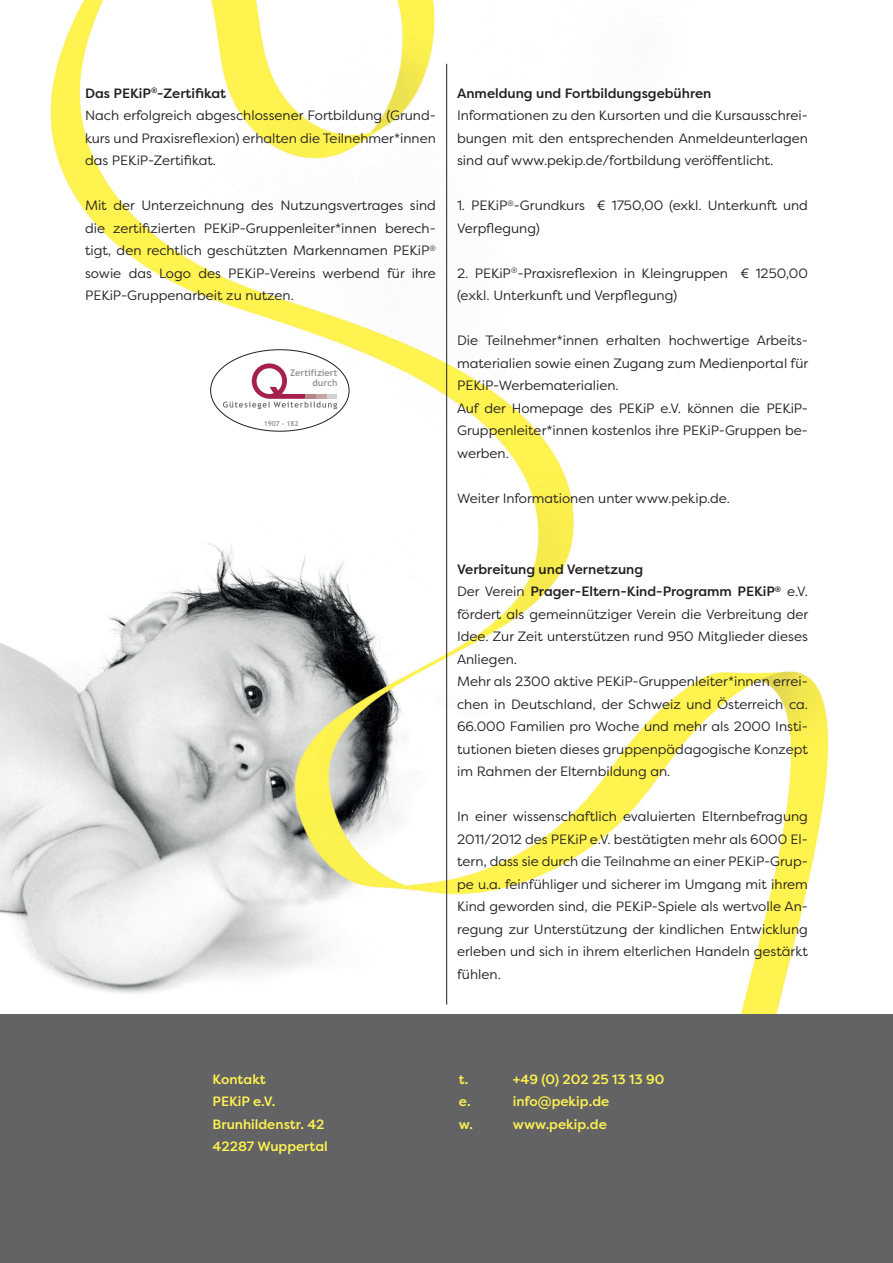
<style>
.page{position:relative;width:893px;height:1263px;background:#fff}
.page>*{position:absolute;margin:0;border:0;box-sizing:border-box;transform-origin:0 0}
.t1{font:13.5px/22.5px "Filson Pro";color:#231f20}
.t2{font:500 13.5px/22.5px "Filson Pro";color:#fff34f}
.t3{font:500 13.5px "Filson Pro";color:#231f20}
.t4{font:700 9.15px/10.6px "Trebuchet MS";color:#939598;text-align:right}
.t5{font:700 6.9px "Trebuchet MS";color:#939598}
.s1{font-weight:500}
</style>
<div class="page">
<img style="left:0;top:0;width:829px;height:1014px">
<svg style="left:223px;top:363px;width:114px;height:46px"></svg>
<hr style="left:446px;top:64px;width:1px;height:941px;background:#231f20">
<div style="left:0;top:1014px;width:893px;height:249px;background:#636366"></div>
<p class="t1" style="left:85px;top:81px;width:352px"><span class="s1">Das PEKiP</span><sup>®</sup><span class="s1">-Zertifikat<br></span>Nach erfolgreich abgeschlossener Fortbildung (Grund&shy;kurs und Praxisreflexion) erhalten die Teilnehmer*innen das PEKiP-Zertifikat.</p>
<p class="t1" style="left:85px;top:194px;width:352px;text-align:justify">Mit der Unterzeichnung des Nutzungsvertrages sind die zertifizierten PEKiP-Gruppenleiter*innen berech&shy;tigt, den rechtlich geschützten Markennamen PEKiP<sup>® </sup>sowie das Logo des PEKiP-Vereins werbend für ihre PEKiP-Gruppenarbeit zu nutzen.</p>
<p class="t4" style="left:290px;top:368px;width:49px">Zertifiziert durch</p>
<p class="t5" style="left:264px;top:419px;width:36px">1907 - 182</p>
<p class="t3" style="left:457px;top:83px;width:256px">Anmeldung und Fortbildungsgebühren</p>
<p class="t1" style="left:457px;top:104px;width:352px;text-align:justify">Informationen zu den Kursorten und die Kursausschrei&shy;bungen mit den entsprechenden Anmeldeunterlagen sind auf www.pekip.de/fortbildung veröffentlicht.</p>
<p class="t1" style="left:457px;top:194px;width:352px">1. PEKiP<sup>®</sup>-Grundkurs € 1750,00 (exkl. Unterkunft und<br>Verpflegung)</p>
<p class="t1" style="left:457px;top:261px;width:352px">2. PEKiP<sup>®</sup>-Praxisreflexion in Kleingruppen € 1250,00 (exkl. Unterkunft und Verpflegung)</p>
<p class="t1" style="left:457px;top:329px;width:353px">Die Teilnehmer*innen erhalten hochwertige Arbeits&shy;materialien sowie einen Zugang zum Medienportal für PEKiP-Werbematerialien.<br>Auf der Homepage des PEKiP e.V. können die PEKiP-Gruppenleiter*innen kostenlos ihre PEKiP-Gruppen be&shy;werben.</p>
<p class="t1" style="left:457px;top:486px;width:274px">Weiter Informationen unter www.pekip.de.</p>
<p class="t1" style="left:457px;top:557px;width:353px"><span class="s1">Verbreitung und Vernetzung<br></span>Der Verein <span class="s1">Prager-Eltern-Kind-Programm PEKiP</span><sup>®</sup> e.V. fördert als gemeinnütziger Verein die Verbreitung der Idee. Zur Zeit unterstützen rund 950 Mitglieder dieses Anliegen.<br>Mehr als 2300 aktive PEKiP-Gruppenleiter*innen errei&shy;chen in Deutschland, der Schweiz und Österreich ca.<br>66.000 Familien pro Woche und mehr als 2000 Insti&shy;tutionen bieten dieses gruppenpädagogische Konzept im Rahmen der Elternbildung an.</p>
<p class="t1" style="left:457px;top:805px;width:352px;text-align:justify">In einer wissenschaftlich evaluierten Elternbefragung 2011/2012 des PEKiP e.V. bestätigten mehr als 6000 El&shy;tern, dass sie durch die Teilnahme an einer PEKiP-Grup&shy;pe u.a. feinfühliger und sicherer im Umgang mit ihrem Kind geworden sind, die PEKiP-Spiele als wertvolle An&shy;regung zur Unterstützung der kindlichen Entwicklung erleben und sich in ihrem elterlichen Handeln gestärkt fühlen.</p>
<p class="t2" style="left:213px;top:1068px;width:117px">Kontakt<br>PEKiP e.V.<br>Brunhildenstr. 42<br>42287 Wuppertal</p>
<p class="t2" style="left:459px;top:1068px;width:11px">t.</p>
<p class="t2" style="left:513px;top:1068px;width:153px">+49 (0) 202 25 13 13 90</p>
<p class="t2" style="left:459px;top:1090px;width:13px">e.</p>
<p class="t2" style="left:513px;top:1090px;width:98px">info@pekip.de</p>
<p class="t2" style="left:459px;top:1113px;width:16px">w.</p>
<p class="t2" style="left:513px;top:1113px;width:95px">www.pekip.de</p>
</div>
